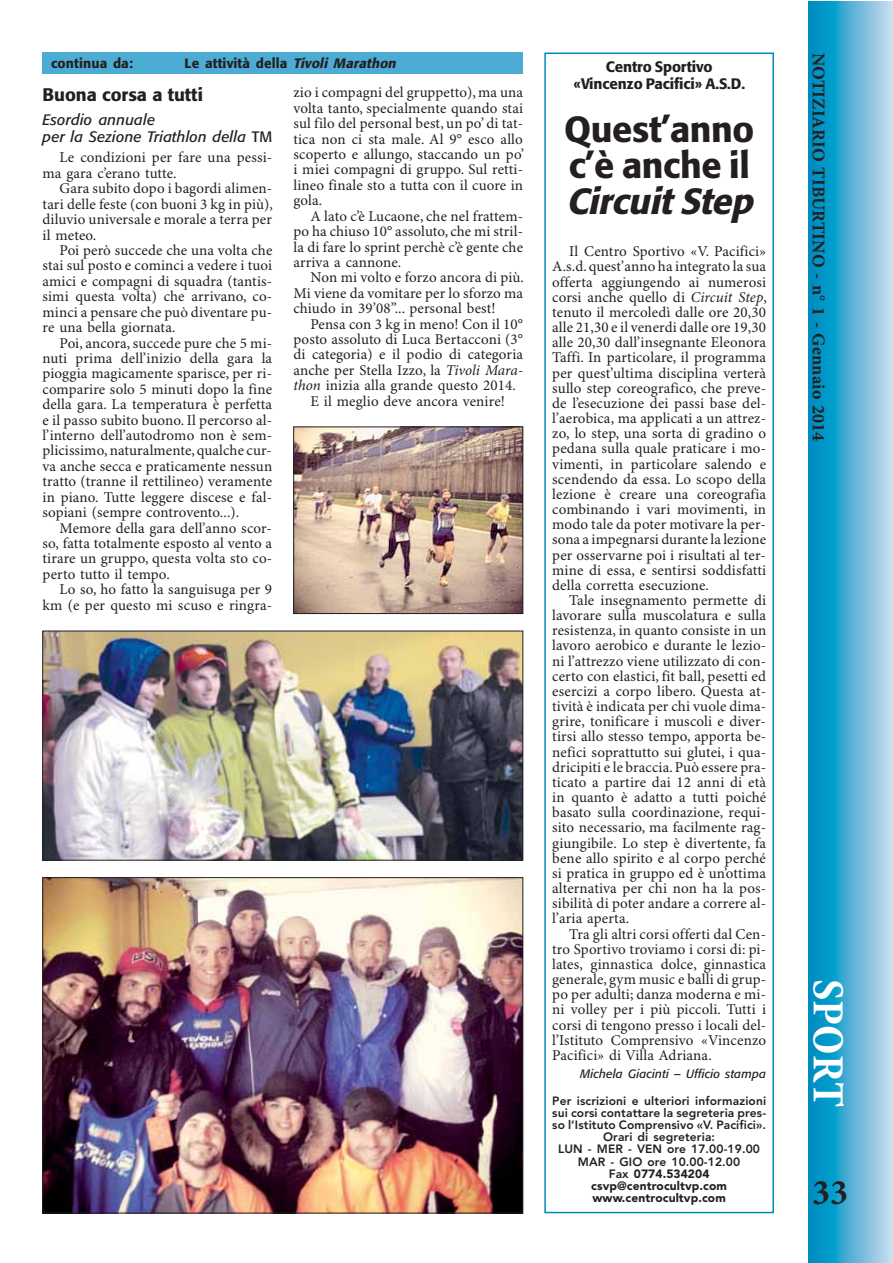
<style>
.page{position:relative;width:893px;height:1263px;background:#fff}
.page>*{position:absolute;margin:0;border:0;box-sizing:border-box;transform-origin:0 0}
.t1{font:700 condensed 45px "Minion Pro";color:#fff}
.t2{font:500 36px/36.2px "Formata";letter-spacing:-.01em;color:#231f20}
.t3{font:italic 500 36px "Formata";color:#231f20}
.t4{font:700 36px "Minion Pro";color:#231f20}
.t5{font:700 18px "Minion Pro";letter-spacing:.01em;color:#231f20}
.t6{font:500 18px "Formata";color:#231f20}
.t7{font:15px/15.1px "Minion Pro";letter-spacing:.01em;color:#231f20;text-align:justify}
.t8{font:italic 15px/17px "Formata";letter-spacing:.01em;color:#231f20}
.t9{font:500 15px/16.6px "Formata";letter-spacing:-.01em;color:#231f20;text-align:center}
.t10{font:500 13.5px "Formata";letter-spacing:.01em;color:#231f20}
.t11{font:800 12px/12.1px "Avenir";letter-spacing:.01em;color:#231f20;text-align:center}
.t12{font:italic 12px "Formata";letter-spacing:.01em;color:#231f20}
.s1{font-style:italic}
.s2{font-weight:900}
.s3{font-style:normal}
</style>
<div class="page">
<svg style="left:808px;top:2px;width:84px;height:1261px;background:#4fb0d5"></svg>
<img style="left:295px;top:429px;width:226px;height:183px">
<div style="left:293px;top:427px;width:230px;height:187px;border:1px solid #231f20"></div>
<img style="left:45px;top:633px;width:476px;height:225px">
<div style="left:43px;top:631px;width:480px;height:229px;border:1px solid #231f20"></div>
<img style="left:45px;top:879px;width:476px;height:332px">
<div style="left:43px;top:877px;width:480px;height:336px;border:1px solid #231f20"></div>
<div style="left:43px;top:53px;width:480px;height:21px;background:#4cacd3"></div>
<div style="left:544px;top:53px;width:230px;height:1160px;border:2px solid #008abf"></div>
<p class="t10" style="left:51px;top:57px;width:83px">continua da:</p>
<p class="t10" style="left:185px;top:57px;width:216px">Le attività della <span class="s1">Tivoli Marathon</span></p>
<p class="t9" style="left:573px;top:60px;width:173px">Centro Sportivo «Vincenzo Pacifici» A.S.D.</p>
<h2 class="t2" style="left:564px;top:114px;width:192px">Quest’anno c’è anche il</h2>
<h2 class="t3" style="left:566px;top:186px;width:196px">CircuitStep</h2>
<p class="t7" style="left:552px;top:245px;width:216px;text-indent:17px">Il Centro Sportivo «V. Pacifici» A.s.d. quest’anno ha integrato la sua offerta aggiungendo ai numerosi corsi anche quello di <span class="s1">Circuit Step</span>, tenuto il mercoledì dalle ore 20,30 alle 21,30 e il venerdi dalle ore 19,30 alle 20,30 dall’insegnante Eleonora Taffi. In particolare, il programma per quest’ultima disciplina verterà sullo step coreografico, che preve&shy;de l’esecuzione dei passi base del&shy;l’aerobica, ma applicati a un attrez - zo, lo step, una sorta di gradino o pedana sulla quale praticare i mo&shy;vimenti, in particolare salendo e scendendo da essa. Lo scopo della lezione è creare una coreografia combinando i vari movimenti, in modo tale da poter motivare la per&shy;sona a impegnarsi durante la lezione per osservarne poi i risultati al ter&shy;mine di essa, e sentirsi soddisfatti della corretta esecuzione.</p>
<p class="t7" style="left:552px;top:594px;width:216px;text-indent:17px">Tale insegnamento permette di lavorare sulla muscolatura e sulla resistenza, in quanto consiste in un lavoro aerobico e durante le lezio&shy;ni l’attrezzo viene utilizzato di con&shy;certo con elastici, fit ball, pesetti ed esercizi a corpo libero. Questa at&shy;tività è indicata per chi vuole dima - grire, tonificare i muscoli e diver&shy;tirsi allo stesso tempo, apporta be&shy;nefici soprattutto sui glutei, i qua&shy;dricipiti e le braccia. Può essere pra&shy;ticato a partire dai 12 anni di età in quanto è adatto a tutti poiché basato sulla coordinazione, requi&shy;sito necessario, ma facilmente rag&shy;giungibile. Lo step è divertente, fa bene allo spirito e al corpo perché si pratica in gruppo ed è un’ottima alter nativa per chi non ha la pos&shy;sibilità di poter andare a correre al&shy;l’aria aperta.</p>
<p class="t7" style="left:552px;top:927px;width:216px;text-indent:17px">Tra gli altri corsi offerti dal Cen&shy;tro Sportivo troviamo i corsi di: pi&shy;lates, ginnastica dolce, ginnastica generale, gym music e balli di grup&shy;po per adulti; danza moderna e mi&shy;ni volley per i più piccoli. Tutti i corsi di tengono presso i locali del&shy;l’Istituto Comprensivo «Vincenzo Pacifici» di Villa Adriana.</p>
<p class="t12" style="left:580px;top:1068px;width:188px">Michela Giacinti – Ufficio stampa</p>
<p class="t11" style="left:552px;top:1096px;width:215px">Per iscrizioni e ulteriori informazioni sui corsi contattare la segreteria pres&shy;so l’Istituto Comprensivo «V. Pacifici».<br>Orari di segreteria:<br>LUN - MER - VEN ore 17.00-19.00<br>MAR - GIO ore 10.00-12.00<br>Fax <span class="s2">0774.534204 csvp@centrocultvp.com www.centrocultvp.com</span></p>
<p class="t7" style="left:293px;top:86px;width:232px">zio i compagni del gruppetto), ma una volta tanto, specialmen te quando stai sul filo del personal best, un po’ di tat&shy;tica non ci sta male. Al 9° esco allo scoperto e allungo, staccando un po’ i miei compagni di gruppo. Sul retti&shy;lineo finale sto a tutta con il cuore in gola.</p>
<p class="t7" style="left:293px;top:209px;width:231px;text-indent:17px">A lato c’è Lucaone, che nel frattem - po ha chiuso 10° asso luto, che mi stril&shy;la di fare lo sprint perchè c’è gente che arriva a cannone.</p>
<p class="t7" style="left:293px;top:271px;width:232px;text-indent:17px">Non mi volto e forzo ancora di più.<br>Mi viene da vomitare per lo sforzo ma chiudo in 39’08”... personal best!</p>
<p class="t7" style="left:310px;top:317px;width:214px">Pensa con 3 kg in meno! Con il 10°</p>
<p class="t7" style="left:293px;top:333px;width:231px">posto assoluto di Luca Bertacconi (3°</p>
<p class="t7" style="left:293px;top:348px;width:231px">di categoria) e il podio di categoria</p>
<p class="t7" style="left:293px;top:364px;width:231px">anche per Stella Izzo, la <span class="s1">Tivoli Mara-</span></p>
<p class="t7" style="left:293px;top:379px;width:224px"><span class="s1">thon</span> inizia alla grande questo 2014.</p>
<p class="t7" style="left:310px;top:394px;width:196px">E il meglio deve ancora venire!</p>
<p class="t6" style="left:43px;top:87px;width:162px">Buona corsa a tutti</p>
<p class="t8" style="left:43px;top:113px;width:231px">Esordio annuale<br>per la Sezione Triathlon della <span class="s3">TM</span></p>
<p class="t7" style="left:43px;top:151px;width:231px;text-indent:17px">Le condizioni per fare una pessi&shy;ma gara c’erano tutte.</p>
<p class="t7" style="left:43px;top:182px;width:232px;text-indent:17px">Gara subito dopo i bagordi alimen - tari delle feste (con buoni 3 kg in più), diluvio universale e morale a terra per il meteo.</p>
<p class="t7" style="left:43px;top:244px;width:231px;text-indent:17px">Poi però succede che una volta che stai sul posto e cominci a vedere i tuoi amici e compagni di squadra (tantis&shy;simi questa volta) che arrivano, co&shy;minci a pensare che può diventare pu&shy;re una bella giornata.</p>
<p class="t7" style="left:43px;top:336px;width:231px;text-indent:17px">Poi, ancora, succede pure che 5 mi&shy;nuti prima dell’inizio della gara la pioggia magicamente sparisce, per ri&shy;comparire solo 5 minuti dopo la fine della gara. La temperatura è perfetta e il passo subito buono. Il percorso al&shy;l’interno dell’autodro mo non è sem&shy;plicissimo, naturalmente, qualche cur&shy;va anche secca e praticamente nessun tratto (tranne il rettilineo) veramente in piano. Tutte leggere discese e fal&shy;sopiani (sempre controvento...).</p>
<p class="t7" style="left:43px;top:521px;width:231px;text-indent:17px">Memore della gara dell’anno scor&shy;so, fatta totalmente esposto al vento a tirare un gruppo, questa volta sto co&shy;perto tutto il tempo.</p>
<p class="t7" style="left:43px;top:583px;width:231px;text-align:right">Lo so, ho fatto la sanguisuga per 9 km (e per questo mi scuso e ringra-</p>
<p class="t5" style="left:826px;top:53px;width:390px;rotate:90deg">NOTIZIARIO TIBURTINO - n° 1 - Gennaio 2014</p>
<h1 class="t1" style="left:855px;top:979px;width:130px;rotate:90deg">SPORT</h1>
<h2 class="t4" style="left:812px;top:1178px;width:37px">33</h2>
</div>
